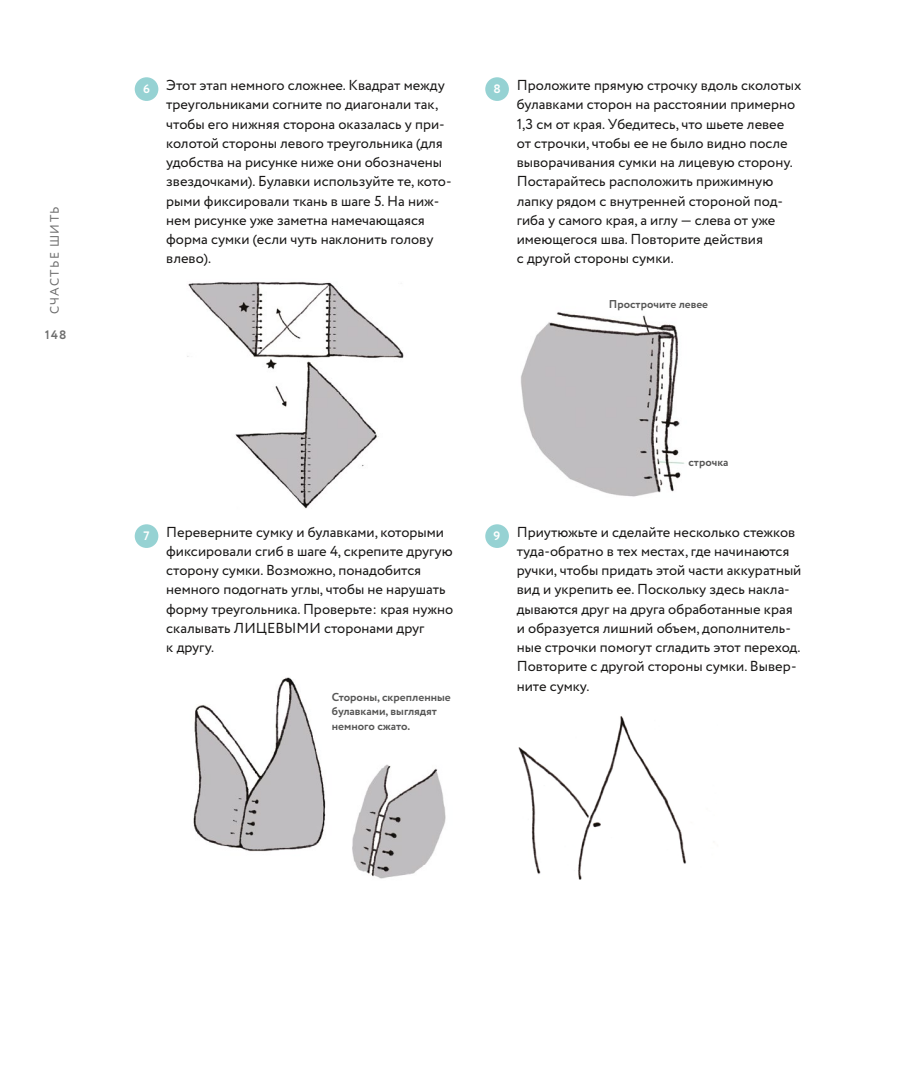
<style>
.page{position:relative;width:918px;height:1072px;background:#fff}
.page>*{position:absolute;margin:0;border:0;box-sizing:border-box;transform-origin:0 0}
.t1{font:14.35px/19.2px "Circe";color:#181716}
.t2{font:12.25px "Circe";letter-spacing:.11em;color:#6e6e6e}
.t3{font:700 12.25px "Circe";color:#fff}
.t4{font:700 12.25px "Circe";color:#6e6e6e}
.t5{font:700 11.55px/14.2px "Circe";color:#565655}
.t6{font:700 11.38px "Circe";color:#565655}
</style>
<div class="page">
<img style="left:187px;top:282px;width:217px;height:227px">
<div style="left:135px;top:524px;width:23px;height:24px;background:#96d2d3;border-radius:50%"></div>
<div style="left:485px;top:524px;width:24px;height:24px;background:#96d2d3;border-radius:50%"></div>
<div style="left:485px;top:77px;width:24px;height:24px;background:#96d2d3;border-radius:50%"></div>
<div style="left:135px;top:77px;width:23px;height:24px;background:#96d2d3;border-radius:50%"></div>
<img style="left:193px;top:677px;width:253px;height:202px">
<img style="left:521px;top:312px;width:164px;height:185px">
<img style="left:518px;top:716px;width:169px;height:164px">
<p class="t2" style="left:47px;top:314px;width:109px;rotate:-90deg">СЧАСТЬЕ ШИТЬ</p>
<p class="t4" style="left:44px;top:326px;width:24px">148</p>
<p class="t1" style="left:166px;top:76px;width:287px">Этот этап немного сложнее. Квадрат между треугольниками согните по диагонали так, чтобы его нижняя сторона оказалась у при&shy;колотой стороны левого треугольника (для удобства на рисунке ниже они обозначены звездочками). Булавки используйте те, кото&shy;рыми фиксировали ткань в шаге 5. На ниж&shy;нем рисунке уже заметна намечающаяся форма сумки (если чуть наклонить голову влево).</p>
<p class="t3" style="left:143px;top:81px;width:8px">6</p>
<p class="t3" style="left:493px;top:81px;width:9px">8</p>
<p class="t1" style="left:517px;top:76px;width:286px">Проложите прямую строчку вдоль сколотых булавками сторон на расстоянии примерно 1,3 см от края. Убедитесь, что шьете левее от строчки, чтобы ее не было видно после выворачивания сумки на лицевую сторону.<br>Постарайтесь расположить прижимную лапку рядом с внутренней стороной под&shy;гиба у самого края, а иглу — слева от уже имеющегося шва. Повторите действия<br>с другой стороны сумки.</p>
<p class="t6" style="left:609px;top:296px;width:101px">Прострочите левее</p>
<p class="t6" style="left:688px;top:454px;width:41px">строчка</p>
<p class="t1" style="left:166px;top:522px;width:289px">Переверните сумку и булавками, которыми фиксировали сгиб в шаге 4, скрепите другую сторону сумки. Возможно, понадобится немного подогнать углы, чтобы не нарушать форму треугольника. Проверьте: края нужно скалывать ЛИЦЕВЫМИ сторонами друг<br>к другу.</p>
<p class="t3" style="left:143px;top:528px;width:8px">7</p>
<p class="t3" style="left:493px;top:528px;width:8px">9</p>
<p class="t5" style="left:332px;top:690px;width:120px">Стороны, скрепленные булавками, выглядят немного сжато.</p>
<p class="t1" style="left:517px;top:522px;width:286px">Приутюжьте и сделайте несколько стежков туда-обратно в тех местах, где начинаются ручки, чтобы придать этой части аккуратный вид и укрепить ее. Поскольку здесь накла&shy;дываются друг на друга обработанные края и образуется лишний объем, дополнитель&shy;ные строчки помогут сгладить этот переход.<br>Повторите с другой стороны сумки. Вывер&shy;ните сумку.</p>
</div>
